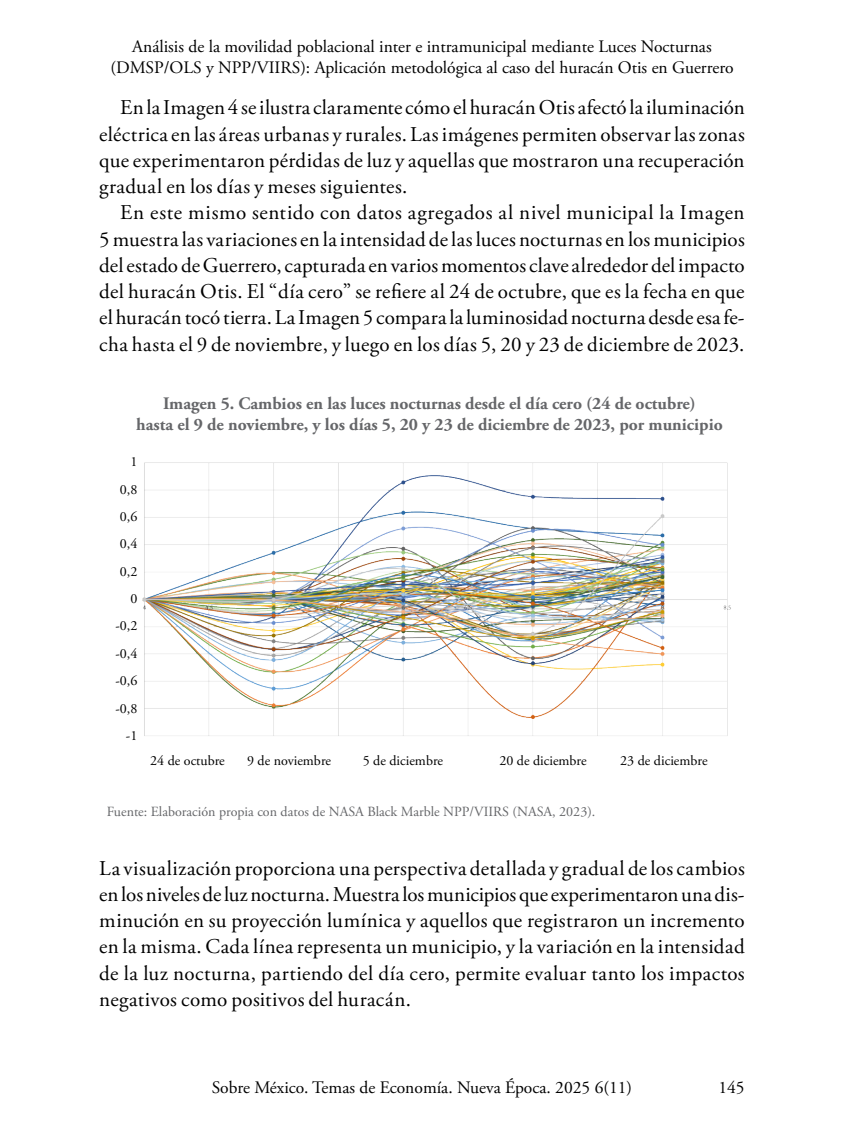
<style>
.page{position:relative;width:844px;height:1141px;background:#fff}
.page>*{position:absolute;margin:0;border:0;box-sizing:border-box;transform-origin:0 0}
.t1{font:21px/26.2px "Adobe Garamond Pro";letter-spacing:.015em;color:#000;text-align:justify}
.t2{font:17.5px/21px "Adobe Garamond Pro";color:#000;text-align:center}
.t3{font:700 17.5px/21px "Adobe Garamond Pro";color:#656669;text-align:center}
.t4{font:14px/27.3px "Adobe Garamond Pro";color:#000;text-align:right}
.t5{font:14px "Adobe Garamond Pro";color:#656669}
</style>
<div class="page">
<img style="left:142px;top:462px;width:589px;height:274px">
<p class="t2" style="left:110px;top:37px;width:624px">Análisis de la movilidad poblacional inter e intramunicipal mediante Luces Nocturnas (DMSP/OLS y NPP/VIIRS): Aplicación metodológica al caso del huracán Otis en Guerrero</p>
<p class="t1" style="left:99px;top:95px;width:647px;text-indent:21px">En la Imagen 4 se ilustra claramente cómo el huracán Otis afectó la iluminación eléctrica en las áreas urbanas y rurales. Las imágenes permiten observar las zonas que experimentaron pérdidas de luz y aquellas que mostraron una recuperación gradual en los días y meses siguientes.</p>
<p class="t1" style="left:99px;top:200px;width:647px;text-indent:21px">En este mismo sentido con datos agregados al nivel municipal la Imagen 5 muestra las variaciones en la intensidad de las luces nocturnas en los municipios del estado de Guerrero, capturada en varios momentos clave alrededor del impacto del huracán Otis. El “día cero” se refiere al 24 de octubre, que es la fecha en que el huracán tocó tierra. La Imagen 5 compara la luminosidad nocturna desde esa fe&shy;cha hasta el 9 de noviembre, y luego en los días 5, 20 y 23 de diciembre de 2023.</p>
<p class="t3" style="left:136px;top:394px;width:588px">Imagen 5. Cambios en las luces nocturnas desde el día cero (24 de octubre)<br>hasta el 9 de noviembre, y los días 5, 20 y 23 de diciembre de 2023, por municipio</p>
<p class="t4" style="left:130px;top:449px;width:8px">1</p>
<p class="t4" style="left:115px;top:476px;width:23px">0,8<br>0,6<br>0,4<br>0,2<br>0 -0,2 -0,4 -0,6 -0,8 -1</p>
<p class="t4" style="left:150px;top:748px;width:76px">24 de octubre</p>
<p class="t4" style="left:247px;top:748px;width:85px">9 de noviembre</p>
<p class="t4" style="left:363px;top:748px;width:82px">5 de diciembre</p>
<p class="t4" style="left:499px;top:748px;width:89px">20 de diciembre</p>
<p class="t4" style="left:620px;top:748px;width:89px">23 de diciembre</p>
<p class="t5" style="left:107px;top:803px;width:490px">Fuente: Elaboración propia con datos de NASA Black Marble NPP/VIIRS (NASA, 2023).</p>
<p class="t1" style="left:99px;top:856px;width:647px">La visualización proporciona una perspectiva detallada y gradual de los cambios en los niveles de luz nocturna. Muestra los municipios que experimentaron una dis&shy;minución en su proyección lumínica y aquellos que registraron un incremento en la misma. Cada línea representa un municipio, y la variación en la intensidad de la luz nocturna, partiendo del día cero, permite evaluar tanto los impactos negativos como positivos del huracán.</p>
<p class="t2" style="left:212px;top:1077px;width:422px">Sobre México. Temas de Economía. Nueva Época. 2025 6(11)</p>
<p class="t2" style="left:718px;top:1077px;width:28px">145</p>
</div>
